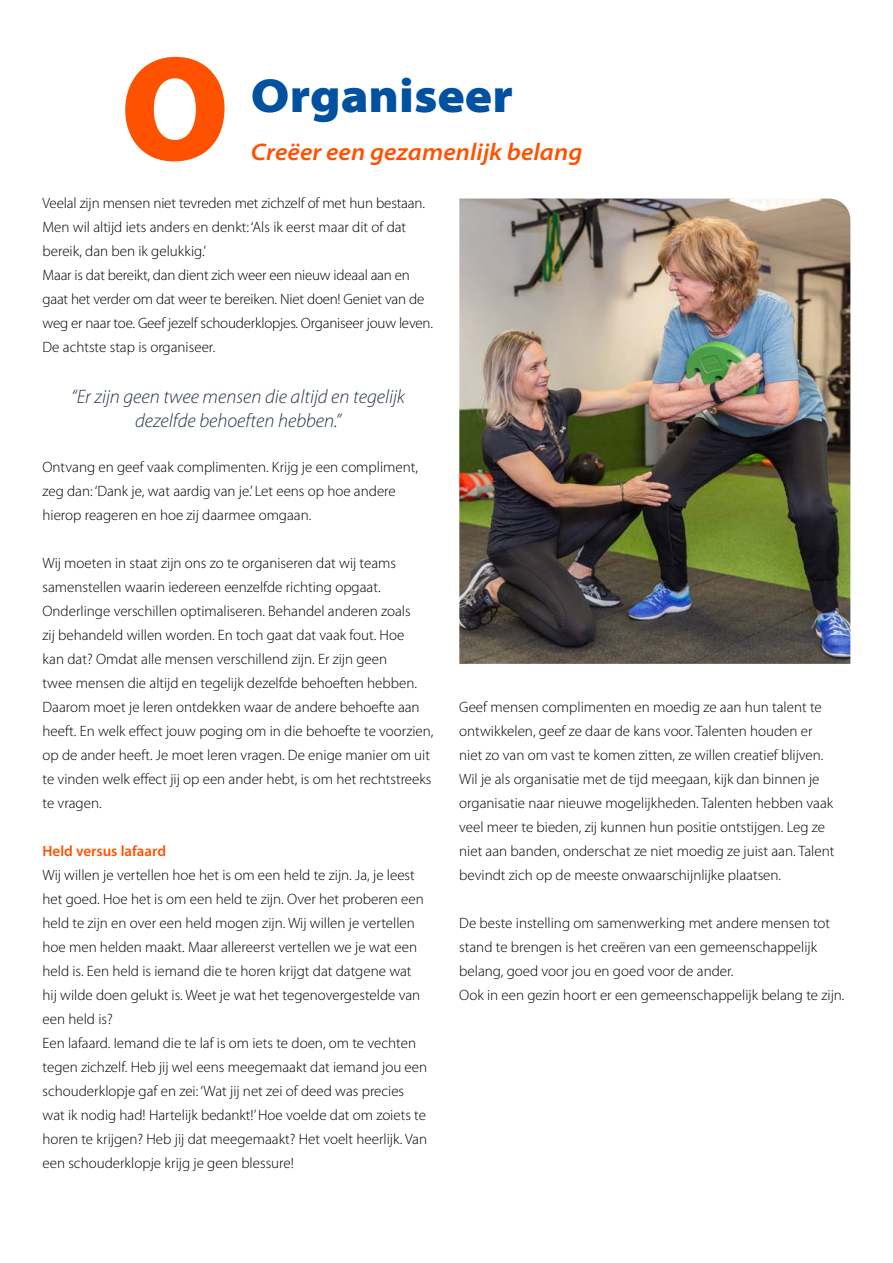
<style>
.page{position:relative;width:893px;height:1263px;background:#fff}
.page>*{position:absolute;margin:0;border:0;box-sizing:border-box;transform-origin:0 0}
.t1{font:900 150px "Myriad Pro";color:#ff5200}
.t2{font:900 semi-expanded 48px "Myriad Pro";color:#0051a0}
.t3{font:italic 600 semi-expanded 24px "Myriad Pro";color:#ff5200}
.t4{font:italic 300 19.5px/24px "Myriad Pro";color:#27334b;text-align:center}
.t5{font:300 15px/24px "Myriad Pro";color:#000}
.t6{font:600 15px "Myriad Pro";color:#ff5200}
</style>
<div class="page">
<img style="left:459px;top:199px;width:391px;height:465px">
<h1 class="t1" style="left:120px;top:9px;width:111px">O</h1>
<h2 class="t2" style="left:251px;top:63px;width:264px">Organiseer</h2>
<h3 class="t3" style="left:251px;top:136px;width:333px">Creëer een gezamenlijk belang</h3>
<p class="t5" style="left:43px;top:191px;width:392px">Veelal zijn mensen niet tevreden met zichzelf of met hun bestaan.<br>Men wil altijd iets anders en denkt: ‘Als ik eerst maar dit of dat bereik, dan ben ik gelukkig.’<br>Maar is dat bereikt, dan dient zich weer een nieuw ideaal aan en gaat het verder om dat weer te bereiken. Niet doen! Geniet van de weg er naar toe. Geef jezelf schouderklopjes. Organiseer jouw leven.<br>De achtste stap is organiseer.</p>
<h3 class="t4" style="left:71px;top:384px;width:335px">“Er zijn geen twee mensen die altijd en tegelijk dezelfde behoeften hebben.”</h3>
<p class="t5" style="left:43px;top:455px;width:377px">Ontvang en geef vaak complimenten. Krijg je een compliment, zeg dan: ‘Dank je, wat aardig van je.’ Let eens op hoe andere hierop reageren en hoe zij daarmee omgaan.</p>
<p class="t5" style="left:43px;top:551px;width:393px">Wij moeten in staat zijn ons zo te organiseren dat wij teams samenstellen waarin iedereen eenzelfde richting opgaat.<br>Onderlinge verschillen optimaliseren. Behandel anderen zoals<br>zij behandeld willen worden. En toch gaat dat vaak fout. Hoe<br>kan dat? Omdat alle mensen verschillend zijn. Er zijn geen<br>twee mensen die altijd en tegelijk dezelfde behoeften hebben.<br>Daarom moet je leren ontdekken waar de andere behoefte aan heeft. En welk effect jouw poging om in die behoefte te voorzien, op de ander heeft. Je moet leren vragen. De enige manier om uit te vinden welk effect jij op een ander hebt, is om het rechtstreeks te vragen.</p>
<p class="t6" style="left:43px;top:841px;width:125px">Held versus lafaard</p>
<p class="t5" style="left:43px;top:863px;width:386px">Wij willen je vertellen hoe het is om een held te zijn. Ja, je leest het goed. Hoe het is om een held te zijn. Over het proberen een held te zijn en over een held mogen zijn. Wij willen je vertellen hoe men helden maakt. Maar allereerst vertellen we je wat een held is. Een held is iemand die te horen krijgt dat datgene wat hij wilde doen gelukt is. Weet je wat het tegenovergestelde van een held is?<br>Een lafaard. Iemand die te laf is om iets te doen, om te vechten tegen zichzelf. Heb jij wel eens meegemaakt dat iemand jou een schouderklopje gaf en zei: ‘Wat jij net zei of deed was precies wat ik nodig had! Hartelijk bedankt!’ Hoe voelde dat om zoiets te horen te krijgen? Heb jij dat meegemaakt? Het voelt heerlijk. Van een schouderklopje krijg je geen blessure!</p>
<p class="t5" style="left:459px;top:695px;width:377px">Geef mensen complimenten en moedig ze aan hun talent te ontwikkelen, geef ze daar de kans voor. Talenten houden er niet zo van om vast te komen zitten, ze willen creatief blijven.<br>Wil je als organisatie met de tijd meegaan, kijk dan binnen je organisatie naar nieuwe mogelijkheden. Talenten hebben vaak veel meer te bieden, zij kunnen hun positie ontstijgen. Leg ze niet aan banden, onderschat ze niet moedig ze juist aan. Talent bevindt zich op de meeste onwaarschijnlijke plaatsen.</p>
<p class="t5" style="left:459px;top:911px;width:387px">De beste instelling om samenwerking met andere mensen tot stand te brengen is het creëren van een gemeenschappelijk belang, goed voor jou en goed voor de ander.<br>Ook in een gezin hoort er een gemeenschappelijk belang te zijn.</p>
</div>
